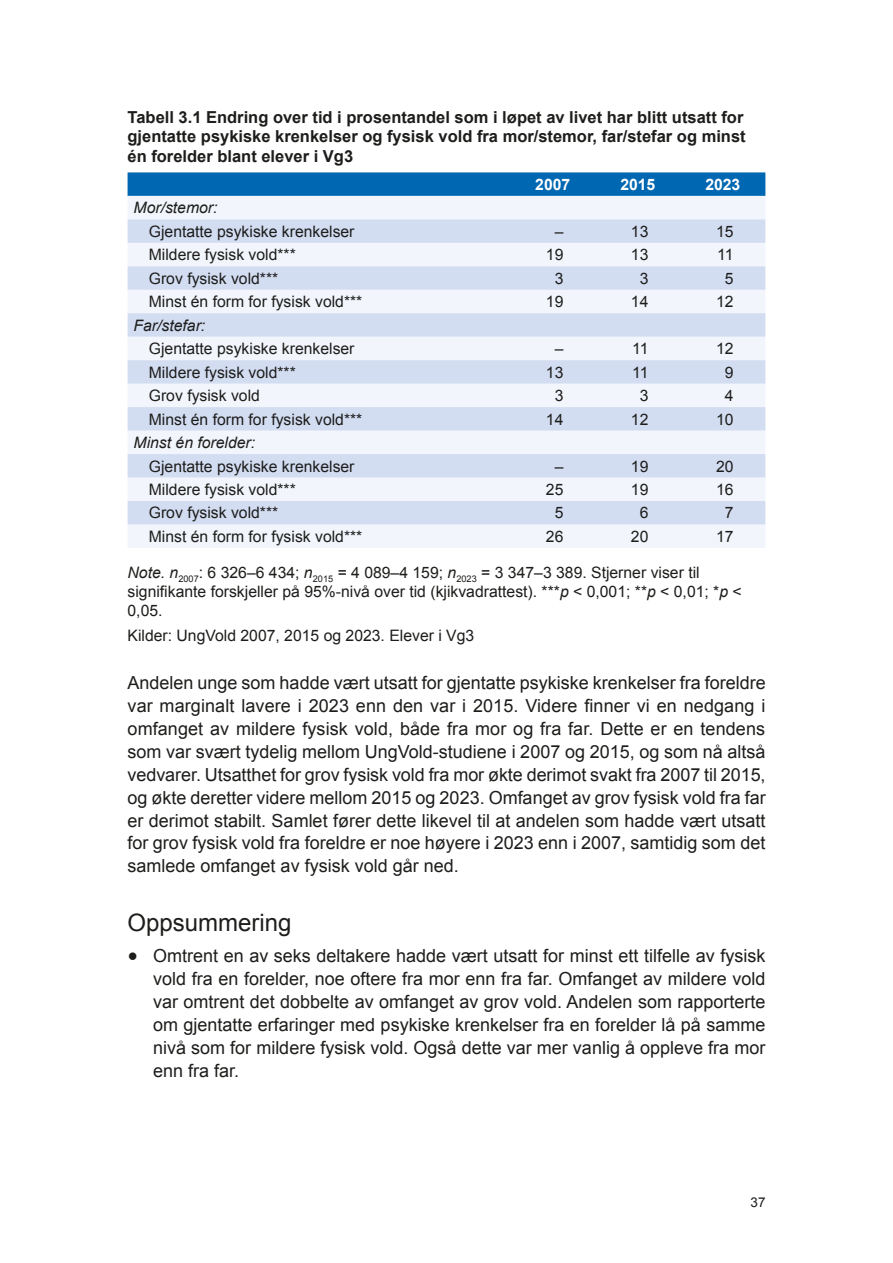
<style>
.page{position:relative;width:893px;height:1263px;background:#fff}
.page>*{position:absolute;margin:0;border:0;box-sizing:border-box;transform-origin:0 0}
.Overskrift2{font:24px "Arial";color:#1d1d1b}
.Brtekst{font:18px/22.8px "Arial";color:#1d1d1b;text-align:justify}
.TabellFigurtittel{font:700 16.5px/19.8px "Arial";color:#1d1d1b}
.Tabelltekst{font:15.75px "Arial";color:#1d1d1b}
.TabellFigur_note{font:15.75px/18.9px "Arial";color:#1d1d1b}
.Kilde{font:15.75px "Arial";color:#1d1d1b}
.Tabelltekst-2{font:italic 15.75px "Arial";color:#1d1d1b}
.Tabellheader{font:700 15.75px "Arial";color:#fff}
.t1{font:13.5px "Arial";color:#1d1d1b}
.s1{font-style:italic}
.s2{font-size:30px}
</style>
<div class="page">
<svg style="left:128px;top:172px;width:637px;height:24px"></svg>
<div style="left:128px;top:196px;width:637px;height:352px;background:#f2f5fc"></div>
<svg style="left:128px;top:219px;width:637px;height:305px;fill:#d3ddf2"></svg>
<p class="TabellFigurtittel" style="left:128px;top:107px;width:620px">Tabell 3.1 Endring over tid i prosentandel som i løpet av livet har blitt utsatt for gjentatte psykiske krenkelser og fysisk vold fra mor/stemor, far/stefar og minst én forelder blant elever i Vg3</p>
<p class="Tabellheader" style="left:535px;top:174px;width:37px">2007</p>
<p class="Tabellheader" style="left:620px;top:174px;width:37px">2015</p>
<p class="Tabellheader" style="left:705px;top:174px;width:37px">2023</p>
<p class="Tabelltekst-2" style="left:134px;top:198px;width:86px">Mor/stemor:</p>
<p class="Tabelltekst" style="left:149px;top:221px;width:207px">Gjentatte psykiske krenkelser</p>
<p class="Tabelltekst" style="left:555px;top:221px;width:10px">–</p>
<p class="Tabelltekst" style="left:631px;top:221px;width:19px">13</p>
<p class="Tabelltekst" style="left:716px;top:221px;width:19px">15</p>
<p class="Tabelltekst" style="left:149px;top:244px;width:149px">Mildere fysisk vold***</p>
<p class="Tabelltekst" style="left:546px;top:244px;width:19px">19</p>
<p class="Tabelltekst" style="left:631px;top:244px;width:19px">13</p>
<p class="Tabelltekst" style="left:717px;top:244px;width:18px">11</p>
<p class="Tabelltekst" style="left:149px;top:268px;width:131px">Grov fysisk vold***</p>
<p class="Tabelltekst" style="left:555px;top:268px;width:10px">3</p>
<p class="Tabelltekst" style="left:640px;top:268px;width:10px">3</p>
<p class="Tabelltekst" style="left:725px;top:268px;width:10px">5</p>
<p class="Tabelltekst" style="left:149px;top:291px;width:215px">Minst én form for fysisk vold***</p>
<p class="Tabelltekst" style="left:546px;top:291px;width:19px">19</p>
<p class="Tabelltekst" style="left:631px;top:291px;width:19px">14</p>
<p class="Tabelltekst" style="left:716px;top:291px;width:19px">12</p>
<p class="Tabelltekst-2" style="left:134px;top:315px;width:73px">Far/stefar:</p>
<p class="Tabelltekst" style="left:149px;top:338px;width:207px">Gjentatte psykiske krenkelser</p>
<p class="Tabelltekst" style="left:555px;top:338px;width:10px">–</p>
<p class="Tabelltekst" style="left:632px;top:338px;width:18px">11</p>
<p class="Tabelltekst" style="left:716px;top:338px;width:19px">12</p>
<p class="Tabelltekst" style="left:149px;top:362px;width:149px">Mildere fysisk vold***</p>
<p class="Tabelltekst" style="left:546px;top:362px;width:19px">13</p>
<p class="Tabelltekst" style="left:632px;top:362px;width:18px">11</p>
<p class="Tabelltekst" style="left:725px;top:362px;width:10px">9</p>
<p class="Tabelltekst" style="left:149px;top:385px;width:113px">Grov fysisk vold</p>
<p class="Tabelltekst" style="left:555px;top:385px;width:10px">3</p>
<p class="Tabelltekst" style="left:640px;top:385px;width:10px">3</p>
<p class="Tabelltekst" style="left:725px;top:385px;width:10px">4</p>
<p class="Tabelltekst" style="left:149px;top:409px;width:215px">Minst én form for fysisk vold***</p>
<p class="Tabelltekst" style="left:546px;top:409px;width:19px">14</p>
<p class="Tabelltekst" style="left:631px;top:409px;width:19px">12</p>
<p class="Tabelltekst" style="left:716px;top:409px;width:19px">10</p>
<p class="Tabelltekst-2" style="left:134px;top:432px;width:123px">Minst én forelder:</p>
<p class="Tabelltekst" style="left:149px;top:456px;width:207px">Gjentatte psykiske krenkelser</p>
<p class="Tabelltekst" style="left:555px;top:456px;width:10px">–</p>
<p class="Tabelltekst" style="left:631px;top:456px;width:19px">19</p>
<p class="Tabelltekst" style="left:716px;top:456px;width:19px">20</p>
<p class="Tabelltekst" style="left:149px;top:479px;width:149px">Mildere fysisk vold***</p>
<p class="Tabelltekst" style="left:546px;top:479px;width:19px">25</p>
<p class="Tabelltekst" style="left:631px;top:479px;width:19px">19</p>
<p class="Tabelltekst" style="left:716px;top:479px;width:19px">16</p>
<p class="Tabelltekst" style="left:149px;top:503px;width:131px">Grov fysisk vold***</p>
<p class="Tabelltekst" style="left:555px;top:503px;width:10px">5</p>
<p class="Tabelltekst" style="left:640px;top:503px;width:10px">6</p>
<p class="Tabelltekst" style="left:725px;top:503px;width:10px">7</p>
<p class="Tabelltekst" style="left:149px;top:526px;width:215px">Minst én form for fysisk vold***</p>
<p class="Tabelltekst" style="left:546px;top:526px;width:19px">26</p>
<p class="Tabelltekst" style="left:631px;top:526px;width:19px">20</p>
<p class="Tabelltekst" style="left:716px;top:526px;width:19px">17</p>
<p class="TabellFigur_note" style="left:128px;top:563px;width:616px"><span class="s1">Note. n</span><sub>2007</sub>: 6 326–6 434; <span class="s1">n</span><sub>2015</sub> = 4 089–4 159; <span class="s1">n</span><sub>2023</sub> = 3 347–3 389. Stjerner viser til signifikante forskjeller på 95%-nivå over tid (kjikvadrattest). ***<span class="s1">p</span> &lt; 0,001; **<span class="s1">p</span> &lt; 0,01; *<span class="s1">p</span> &lt;<br>0,05.</p>
<p class="Kilde" style="left:128px;top:625px;width:348px">Kilder: UngVold 2007, 2015 og 2023. Elever i Vg3</p>
<p class="Brtekst" style="left:128px;top:672px;width:640px">Andelen unge som hadde vært utsatt for gjentatte psykiske krenkelser fra foreldre var marginalt lavere i 2023 enn den var i 2015. Videre finner vi en nedgang i omfanget av mildere fysisk vold, både fra mor og fra far. Dette er en tendens som var svært tydelig mellom UngVold-studiene i 2007 og 2015, og som nå altså vedvarer. Utsatthet for grov fysisk vold fra mor økte derimot svakt fra 2007 til 2015, og økte deretter videre mellom 2015 og 2023. Omfanget av grov fysisk vold fra far er derimot stabilt. Samlet fører dette likevel til at andelen som hadde vært utsatt for grov fysisk vold fra foreldre er noe høyere i 2023 enn i 2007, samtidig som det samlede omfanget av fysisk vold går ned.</p>
<h2 class="Overskrift2" style="left:128px;top:907px;width:166px">Oppsummering</h2>
<p class="Brtekst" style="left:153px;top:945px;width:614px;text-indent:-26px"><span class="s2">•</span> Omtrent en av seks deltakere hadde vært utsatt for minst ett tilfelle av fysisk vold fra en forelder, noe oftere fra mor enn fra far. Omfanget av mildere vold var omtrent det dobbelte av omfanget av grov vold. Andelen som rapporterte om gjentatte erfaringer med psykiske krenkelser fra en forelder lå på samme nivå som for mildere fysisk vold. Også dette var mer vanlig å oppleve fra mor enn fra far.</p>
<p class="t1" style="left:751px;top:1193px;width:17px">37</p>
</div>
